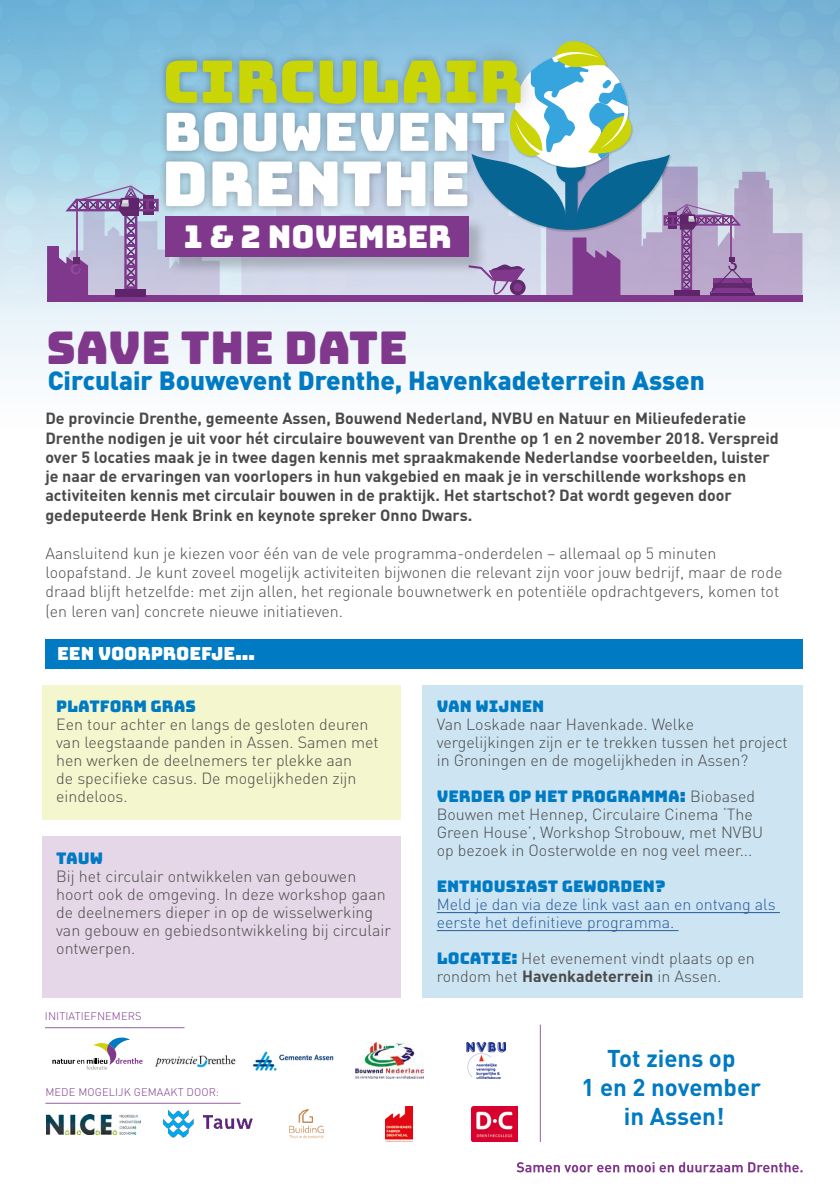
<style>
.page{position:relative;width:840px;height:1191px;background:#fff}
.page>*{position:absolute;margin:0;border:0;box-sizing:border-box;transform-origin:0 0}
.t1{font:45.2px "Bungee";color:#80388d}
.t2{font:31.4px "Bungee";color:#fff}
.t3{font:900 26px "DINOT";color:#007ac2}
.t4{font:700 24px/28.8px "DINOT";color:#007ac2;text-align:center}
.t5{font:18px "Bungee";letter-spacing:-.005em;color:#fff}
.t6{font:300 16px/18px "DINOT";color:#4a4a49}
.t7{font:700 16px/19.2px "DINOT";color:#4a4a49}
.t8{font:16px "Bungee";color:#007ac2}
.t9{font:300 16px/18px "DINOT";color:#275b9b}
.t10{font:300 11px "DINOT";letter-spacing:.01em;color:#80388d}
.s1{font-family:"DINOT";font-weight:300;color:#4a4a49}
.s2{font-family:"Bungee";font-weight:400;color:#007ac2}
.s3{font-weight:700}
</style>
<div class="page">
<div style="left:43px;top:685px;width:358px;height:135px;background:#f4f6cd"></div>
<div style="left:422px;top:685px;width:380px;height:313px;background:#cde4f3"></div>
<div style="left:43px;top:836px;width:358px;height:162px;background:#e6d7e8"></div>
<div style="left:45px;top:639px;width:757px;height:29px;background:#007ac2"></div>
<svg style="left:516px;top:1162px;width:286px;height:10px"></svg>
<hr style="left:436px;top:912px;width:343px;height:1px;background:#275b9b">
<hr style="left:436px;top:930px;width:242px;height:1px;background:#275b9b">
<img style="left:46px;top:1114px;width:94px;height:20px">
<svg style="left:52px;top:1037px;width:90px;height:32px"></svg>
<hr style="left:45px;top:1027px;width:139px;height:1px;background:#975ea3">
<hr style="left:45px;top:1103px;width:195px;height:1px;background:#975ea3">
<hr style="left:539px;top:1024px;width:1px;height:118px;background:#975ea3">
<img style="left:355px;top:1042px;width:68px;height:36px">
<img style="left:471px;top:1106px;width:46px;height:36px">
<img style="left:252px;top:1051px;width:82px;height:20px">
<img style="left:164px;top:1110px;width:88px;height:27px">
<img style="left:289px;top:1109px;width:35px;height:30px">
<img style="left:155px;top:1055px;width:81px;height:13px">
<img style="left:466px;top:1042px;width:39px;height:36px">
<img style="left:385px;top:1106px;width:27px;height:36px">
<svg style="left:0;top:0;width:839px;height:376px"></svg>
<div style="left:165px;top:216px;width:322px;height:60px;background:#000;opacity:.2"></div>
<div style="left:165px;top:216px;width:303px;height:41px;background:#80388d"></div>
<h2 class="t2" style="left:184px;top:219px;width:269px">1 &amp; 2 NOVEMBER</h2>
<h1 class="t1" style="left:46px;top:322px;width:363px">SAVE THE DATE</h1>
<h3 class="t3" style="left:48px;top:362px;width:658px">Circulair Bouwevent Drenthe, Havenkadeterrein Assen</h3>
<p class="t7" style="left:45px;top:408px;width:734px">De provincie Drenthe, gemeente Assen, Bouwend Nederland, NVBU en Natuur en Milieufederatie Drenthe nodigen je uit voor hét circulaire bouwevent van Drenthe op 1 en 2 november 2018. Verspreid over 5 locaties maak je in twee dagen kennis met spraakmakende Nederlandse voorbeelden, luister je naar de ervaringen van voorlopers in hun vakgebied en maak je in verschillende workshops en activiteiten kennis met circulair bouwen in de praktijk. Het startschot? Dat wordt gegeven door gedeputeerde Henk Brink en keynote spreker Onno Dwars.</p>
<p class="t6" style="left:45px;top:543px;width:738px;line-height:19.2px">Aansluitend kun je kiezen voor één van de vele programma-onderdelen – allemaal op 5 minuten loopafstand. Je kunt zoveel mogelijk activiteiten bijwonen die relevant zijn voor jouw bedrijf, maar de rode draad blijft hetzelfde: met zijn allen, het regionale bouwnetwerk en potentiële opdrachtgevers, komen tot (en leren van) concrete nieuwe initiatieven.</p>
<p class="t5" style="left:57px;top:643px;width:199px">EEN VOORPROEFJE…</p>
<p class="t8" style="left:56px;top:697px;width:141px">PLATFORM GRAS</p>
<p class="t6" style="left:56px;top:715px;width:324px">Een tour achter en langs de gesloten deuren van leegstaande panden in Assen. Samen met hen werken de deelnemers ter plekke aan<br>de specifieke casus. De mogelijkheden zijn eindeloos.</p>
<p class="t8" style="left:56px;top:849px;width:48px">TAUW</p>
<p class="t6" style="left:56px;top:867px;width:336px">Bij het circulair ontwikkelen van gebouwen hoort ook de omgeving. In deze workshop gaan de deelnemers dieper in op de wisselwerking van gebouw en gebiedsontwikkeling bij circulair ontwerpen.</p>
<p class="t10" style="left:45px;top:1008px;width:98px">INITIATIEFNEMERS</p>
<p class="t10" style="left:45px;top:1084px;width:175px">MEDE MOGELIJK GEMAAKT DOOR:</p>
<p class="t8" style="left:436px;top:697px;width:109px">VAN WIJNEN</p>
<p class="t6" style="left:436px;top:715px;width:352px">Van Loskade naar Havenkade. Welke vergelijkingen zijn er te trekken tussen het project in Groningen en de mogelijkheden in Assen?</p>
<p class="t8" style="left:436px;top:787px;width:320px">VERDER OP HET PROGRAMMA: <span class="s1">Biobased</span></p>
<p class="t6" style="left:436px;top:805px;width:328px">Bouwen met Hennep, Circulaire Cinema ‘The<br>Green House’, Workshop Strobouw, met NVBU op bezoek in Oosterwolde en nog veel meer...</p>
<p class="t8" style="left:436px;top:877px;width:230px">ENTHOUSIAST GEWORDEN?</p>
<p class="t9" style="left:436px;top:895px;width:340px">Meld je dan via deze link vast aan en ontvang als eerste het definitieve programma.</p>
<p class="t6" style="left:436px;top:949px;width:319px"><span class="s2">LOCATIE:</span> Het evenement vindt plaats op en rondom het <span class="s3">Havenkadeterrein</span> in Assen.</p>
<h3 class="t4" style="left:581px;top:1042px;width:181px">Tot ziens op<br>1 en 2 november in Assen!</h3>
</div>
